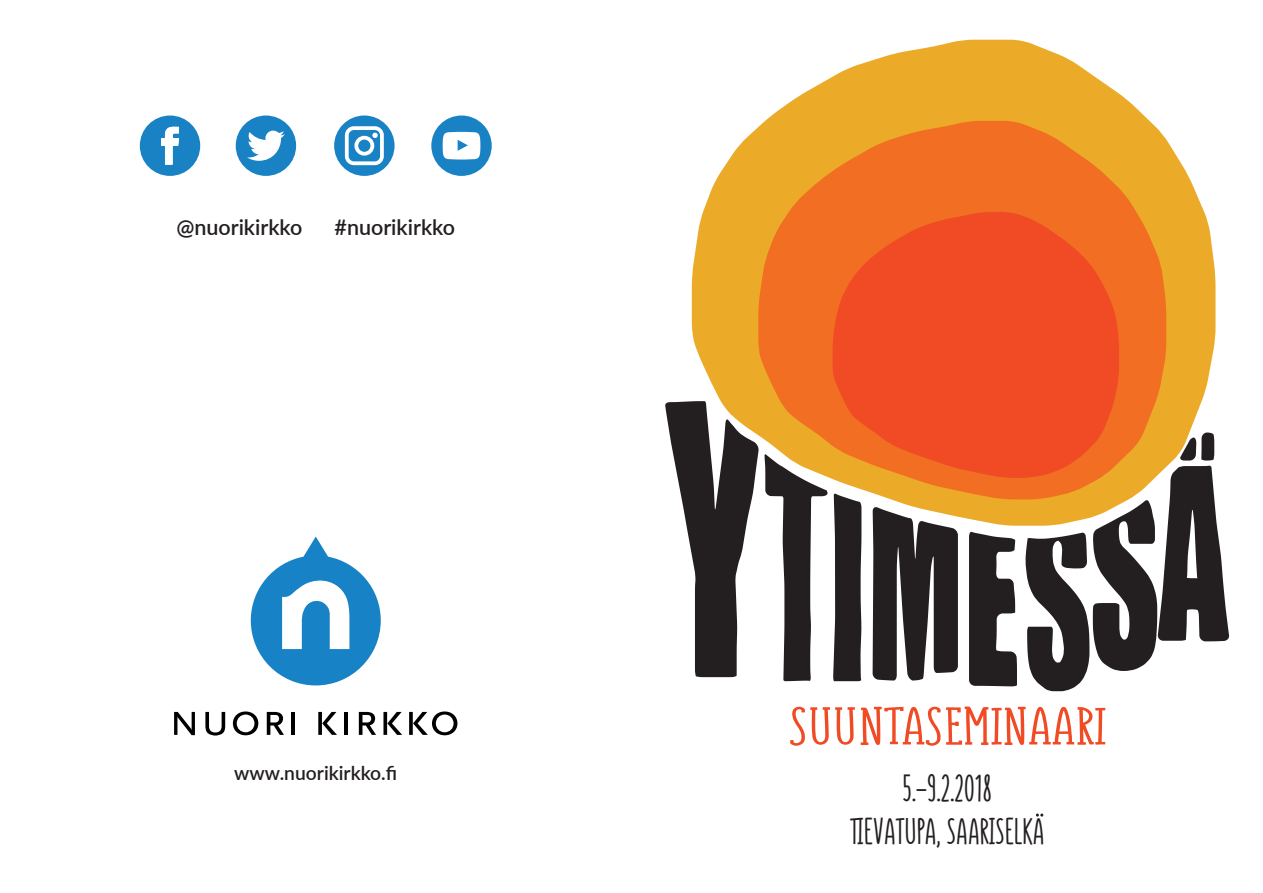
<style>
.page{position:relative;width:1263px;height:893px;background:#fff}
.page>*{position:absolute;margin:0;border:0;box-sizing:border-box;transform-origin:0 0}
.t1{font:300 52.2px "Monly Lite";color:#231f20}
.t2{font:700 50.4px "Monly Serif Lite";letter-spacing:.005em;color:#f04b24;scale:1.36 1}
.t3{font:700 36.3px/43.5px "Monly Lite";color:#231f20;text-align:center}
.t4{font:600 21.45px "Lato";color:#231f20}
.t5{font:600 19.2px "Lato";color:#231f20}
</style>
<div class="page">
<svg style="left:692px;top:40px;width:523px;height:486px;fill:#ebab28"></svg>
<svg style="left:758px;top:121px;width:408px;height:378px;background:#ef8226"></svg>
<svg style="left:832px;top:212px;width:287px;height:266px;background:#f05223"></svg>
<svg style="left:833px;top:493px;width:28px;height:188px;background:#363233"></svg>
<svg style="left:872px;top:506px;width:86px;height:174px"></svg>
<svg style="left:969px;top:531px;width:48px;height:155px"></svg>
<svg style="left:1025px;top:432px;width:204px;height:259px"></svg>
<svg style="left:665px;top:401px;width:162px;height:280px"></svg>
<svg style="left:174px;top:712px;width:21px;height:23px"></svg>
<svg style="left:205px;top:712px;width:20px;height:23px"></svg>
<svg style="left:233px;top:711px;width:25px;height:24px"></svg>
<svg style="left:267px;top:712px;width:17px;height:23px"></svg>
<hr style="left:291px;top:712px;width:4px;height:23px;background:#000001">
<svg style="left:318px;top:712px;width:19px;height:23px"></svg>
<hr style="left:344px;top:712px;width:4px;height:23px;background:#000001">
<svg style="left:359px;top:712px;width:17px;height:23px"></svg>
<svg style="left:383px;top:712px;width:19px;height:23px"></svg>
<svg style="left:409px;top:711px;width:48px;height:24px"></svg>
<svg style="left:251px;top:536px;width:130px;height:149px"></svg>
<div style="left:140px;top:116px;width:60px;height:60px;background:#1982c5;border-radius:50%"></div>
<svg style="left:161px;top:127px;width:18px;height:38px"></svg>
<div style="left:236px;top:116px;width:60px;height:60px;background:#1982c5;border-radius:50%"></div>
<svg style="left:247px;top:131px;width:38px;height:30px"></svg>
<div style="left:334px;top:116px;width:61px;height:60px;background:#1982c5;border-radius:50%"></div>
<div style="left:345px;top:126px;width:39px;height:39px;border:4px solid #fff;border-radius:7px"></div>
<div style="left:354px;top:136px;width:20px;height:20px;border:4px solid #fff;border-radius:50%"></div>
<svg style="left:372px;top:133px;width:6px;height:5px"></svg>
<div style="left:431px;top:116px;width:61px;height:60px;background:#1982c5;border-radius:50%"></div>
<svg style="left:443px;top:132px;width:37px;height:28px"></svg>
<p class="t4" style="left:176px;top:219px;width:128px">@nuorikirkko</p>
<p class="t4" style="left:335px;top:219px;width:122px">#nuorikirkko</p>
<p class="t5" style="left:234px;top:759px;width:164px">www.nuorikirkko.fi</p>
<h2 class="t2" style="left:788px;top:697px;width:235px">SUUNTASEMINAARI</h2>
<p class="t3" style="left:850px;top:767px;width:196px">5.-9.2.2018<br>TIEVATUPA, SAARISELKA</p>
<h1 class="t1" style="left:1035px;top:768px;width:10px">..</h1>
</div>
